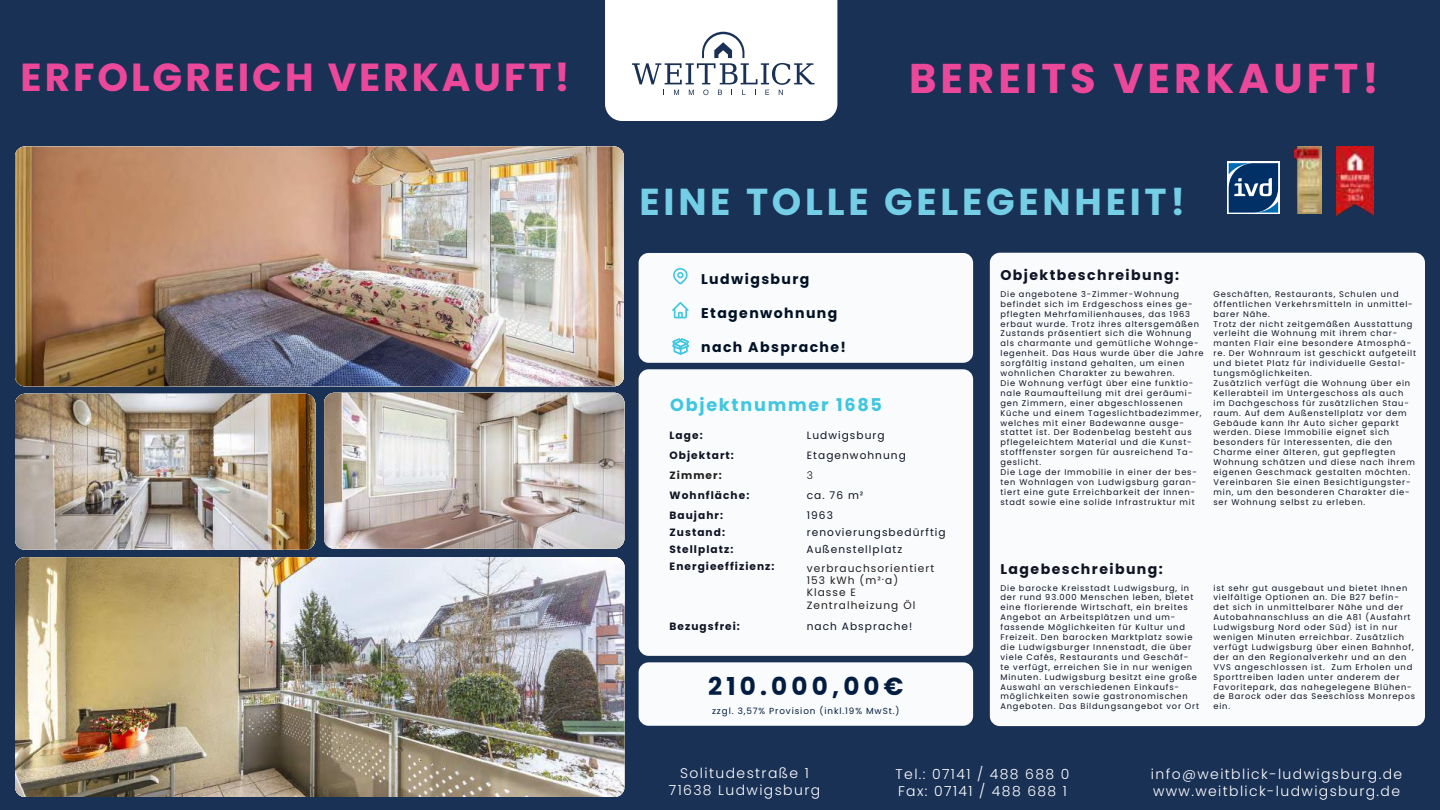
<style>
.page{position:relative;width:1440px;height:810px;background:#1a3156}
.page>*{position:absolute;margin:0;border:0;box-sizing:border-box;transform-origin:0 0}
.t1{font:700 41.55px "Poppins";letter-spacing:.1em;color:#ec4899}
.t2{font:700 39.08px "Poppins";letter-spacing:.075em;color:#ec4899}
.t3{font:700 37.5px "Poppins";letter-spacing:.1em;color:#74cee5}
.t4{font:700 24.67px "Poppins";letter-spacing:.17em;color:#031d40}
.t5{font:700 17.62px "Poppins";letter-spacing:.1em;color:#3fc6e1}
.t6{font:700 14.1px "Poppins";letter-spacing:.1em;color:#011125}
.t7{font:700 14.1px "Poppins";letter-spacing:.1em;color:#0f1323}
.t8{font:300 13.95px/16.8px "Poppins";letter-spacing:.1em;color:#fff}
.t9{font:10.57px "Poppins";letter-spacing:.1em;color:#0f1323}
.t10{font:700 10.57px "Poppins";letter-spacing:.1em;color:#0f1323}
.t11{font:10.57px/12.3px "Poppins";letter-spacing:.1em;color:#241f1f}
.t12{font:700 10.57px "Poppins";letter-spacing:.1em;color:#241f1f}
.t13{font:300 10.57px "Poppins";color:#0f1323}
.t14{font:8.77px "Poppins";letter-spacing:.1em;color:#031d40}
.t15{font:8.25px/9.9px "Poppins";letter-spacing:.1em;color:#0f1323}
</style>
<div class="page">
<svg style="left:605px;top:0;width:232px;height:121px;background:#f1f3f5"></svg>
<div style="left:990px;top:253px;width:435px;height:473px;background:#f9fbfc;border-radius:10px"></div>
<img style="left:1295px;top:147px;width:27px;height:66px">
<svg style="left:1227px;top:161px;width:53px;height:53px"></svg>
<svg style="left:1229px;top:163px;width:49px;height:50px;background:#295584"></svg>
<img style="left:1337px;top:147px;width:36px;height:68px">
<svg style="left:324px;top:393px;width:300px;height:156px;background:#c4bbb5"></svg>
<img style="left:15px;top:147px;width:609px;height:239px;border-radius:10px">
<img style="left:15px;top:557px;width:610px;height:240px;border-radius:10px">
<img style="left:15px;top:394px;width:300px;height:156px;border-radius:10px">
<div style="left:639px;top:253px;width:334px;height:110px;background:#f9fbfc;border-radius:10px"></div>
<div style="left:639px;top:369px;width:334px;height:287px;background:#f9fbfc;border-radius:10px"></div>
<div style="left:639px;top:662px;width:334px;height:64px;background:#f9fbfc;border-radius:10px"></div>
<svg style="left:672px;top:302px;width:17px;height:16px"></svg>
<svg style="left:673px;top:268px;width:15px;height:17px"></svg>
<svg style="left:672px;top:338px;width:17px;height:17px"></svg>
<h2 class="t2" style="left:21px;top:55px;width:551px">ERFOLGREICH VERKAUFT!</h2>
<h1 class="t1" style="left:909px;top:55px;width:471px">BEREITS VERKAUFT!</h1>
<h3 class="t3" style="left:640px;top:180px;width:547px">EINE TOLLE GELEGENHEIT!</h3>
<h3 class="t6" style="left:701px;top:270px;width:110px">Ludwigsburg</h3>
<h3 class="t6" style="left:701px;top:304px;width:138px">Etagenwohnung</h3>
<h3 class="t6" style="left:701px;top:338px;width:147px">nach Absprache!</h3>
<h3 class="t5" style="left:670px;top:395px;width:213px">Objektnummer 1685</h3>
<p class="t10" style="left:670px;top:429px;width:35px">Lage:</p>
<p class="t9" style="left:807px;top:429px;width:79px">Ludwigsburg</p>
<p class="t10" style="left:670px;top:449px;width:66px">Objektart:</p>
<p class="t9" style="left:807px;top:449px;width:101px">Etagenwohnung</p>
<p class="t12" style="left:670px;top:469px;width:54px">Zimmer:</p>
<p class="t13" style="left:807px;top:469px;width:8px">3</p>
<p class="t10" style="left:670px;top:489px;width:81px">Wohnfläche:</p>
<p class="t9" style="left:807px;top:489px;width:58px">ca. 76 m²</p>
<p class="t10" style="left:670px;top:509px;width:55px">Baujahr:</p>
<p class="t9" style="left:807px;top:509px;width:28px">1963</p>
<p class="t10" style="left:670px;top:526px;width:57px">Zustand:</p>
<p class="t9" style="left:807px;top:526px;width:140px">renovierungsbedürftig</p>
<p class="t10" style="left:669px;top:544px;width:66px">Stellplatz:</p>
<p class="t9" style="left:807px;top:544px;width:97px">Außenstellplatz</p>
<p class="t10" style="left:670px;top:561px;width:107px">Energieeffizienz:</p>
<p class="t11" style="left:807px;top:562px;width:129px">verbrauchsorientiert<br>153 kWh (m².a)<br>Klasse E<br>Zentralheizung Öl</p>
<p class="t10" style="left:670px;top:620px;width:72px">Bezugsfrei:</p>
<p class="t9" style="left:807px;top:620px;width:107px">nach Absprache!</p>
<h3 class="t4" style="left:708px;top:672px;width:197px">210.000,00€</h3>
<p class="t14" style="left:712px;top:706px;width:189px">zzgl. 3,57% Provision (inkl.19% MwSt.)</p>
<h3 class="t7" style="left:1000px;top:267px;width:180px">Objektbeschreibung:</h3>
<p class="t15" style="left:1000px;top:289px;width:205px">Die angebotene 3-Zimmer-Wohnung befindet sich im Erdgeschoss eines ge&shy;pflegten Mehrfamilienhauses, das 1963 erbaut wurde. Trotz ihres altersgemäßen Zustands präsentiert sich die Wohnung als charmante und gemütliche Wohnge&shy;legenheit. Das Haus wurde über die Jahre sorgfältig instand gehalten, um einen wohnlichen Charakter zu bewahren.<br>Die Wohnung verfügt über eine funktio&shy;nale Raumaufteilung mit drei geräumi&shy;gen Zimmern, einer abgeschlossenen Küche und einem Tageslichtbadezimmer, welches mit einer Badewanne ausge&shy;stattet ist. Der Bodenbelag besteht aus pflegeleichtem Material und die Kunst&shy;stofffenster sorgen für ausreichend Ta&shy;geslicht.<br>Die Lage der Immobilie in einer der bes&shy;ten Wohnlagen von Ludwigsburg garan&shy;tiert eine gute Erreichbarkeit der Innen&shy;stadt sowie eine solide Infrastruktur mit</p>
<p class="t15" style="left:1213px;top:289px;width:204px">Geschäften, Restaurants, Schulen und öffentlichen Verkehrsmitteln in unmittel&shy;barer Nähe.<br>Trotz der nicht zeitgemäßen Ausstattung verleiht die Wohnung mit ihrem char&shy;manten Flair eine besondere Atmosphä&shy;re. Der Wohnraum ist geschickt aufgeteilt und bietet Platz für individuelle Gestal&shy;tungsmöglichkeiten.<br>Zusätzlich verfügt die Wohnung über ein Kellerabteil im Untergeschoss als auch im Dachgeschoss für zusätzlichen Stau&shy;raum. Auf dem Außenstellplatz vor dem Gebäude kann Ihr Auto sicher geparkt werden. Diese Immobilie eignet sich besonders für Interessenten, die den Charme einer älteren, gut gepflegten Wohnung schätzen und diese nach ihrem eigenen Geschmack gestalten möchten.<br>Vereinbaren Sie einen Besichtigungster&shy;min, um den besonderen Charakter die&shy;ser Wohnung selbst zu erleben.</p>
<h3 class="t7" style="left:1000px;top:561px;width:164px">Lagebeschreibung:</h3>
<p class="t15" style="left:1000px;top:583px;width:200px">Die barocke Kreisstadt Ludwigsburg, in der rund 93.000 Menschen leben, bietet eine florierende Wirtschaft, ein breites Angebot an Arbeitsplätzen und um&shy;fassende Möglichkeiten für Kultur und Freizeit. Den barocken Marktplatz sowie die Ludwigsburger Innenstadt, die über viele Cafés, Restaurants und Geschäf&shy;te verfügt, erreichen Sie in nur wenigen Minuten. Ludwigsburg besitzt eine große Auswahl an verschiedenen Einkaufs&shy;möglichkeiten sowie gastronomischen Angeboten. Das Bildungsangebot vor Ort</p>
<p class="t15" style="left:1213px;top:583px;width:203px">ist sehr gut ausgebaut und bietet Ihnen vielfältige Optionen an. Die B27 befin&shy;det sich in unmittelbarer Nähe und der Autobahnanschluss an die A81 (Ausfahrt Ludwigsburg Nord oder Süd) ist in nur wenigen Minuten erreichbar. Zusätzlich verfügt Ludwigsburg über einen Bahnhof, der an den Regionalverkehr und an den VVS angeschlossen ist. Zum Erholen und Sporttreiben laden unter anderem der Favoritepark, das nahegelegene Blühen&shy;de Barock oder das Seeschloss Monrepos ein.</p>
<h3 class="t8" style="left:669px;top:765px;width:153px;text-align:center">Solitudestraße 1<br>71638 Ludwigsburg</h3>
<h3 class="t8" style="left:896px;top:766px;width:175px">Tel.: 07141 / 488 688 0<br>Fax: 07141 / 488 688 1</h3>
<h3 class="t8" style="left:1151px;top:766px;width:253px">info@weitblick-ludwigsburg.de www.weitblick-ludwigsburg.de</h3>
</div>
